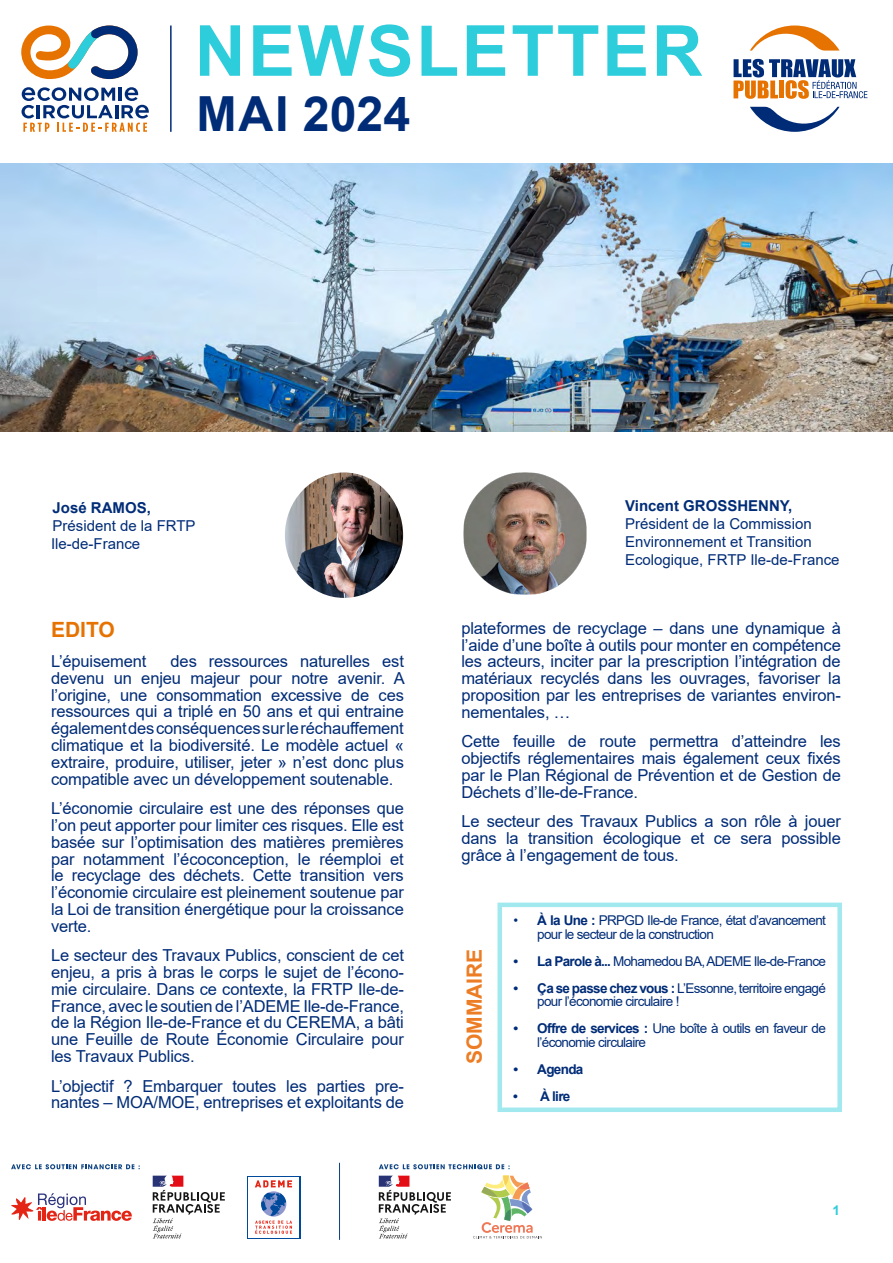
<style>
.page{position:relative;width:893px;height:1263px;background:#fff}
.page>*{position:absolute;margin:0;border:0;box-sizing:border-box;transform-origin:0 0}
.t1{font:700 70.5px "Arial";letter-spacing:.035em;color:#2ecddc}
.t2{font:700 48.45px "Arial";color:#002c77}
.t3{font:700 21px "Arial";color:#ed7d24}
.t4{font:700 21px "Arial";color:#e67200}
.t5{font:16.5px/16.8px "Arial";letter-spacing:-.01em;color:#002c77;text-align:justify}
.t6{font:15px/18px "Arial";color:#002c77}
.t7{font:700 15px "Arial";color:#002c77}
.t8{font:13.5px/13.5px "Arial";letter-spacing:-.05em;color:#002c77}
.t9{font:700 13.5px "Arial";letter-spacing:-.05em;color:#002c77}
.t10{font:700 13.5px "Arial";color:#2ecddc}
.s1{font-weight:700}
</style>
<div class="page">
<img style="left:0;top:164px;width:893px;height:268px">
<img style="left:463px;top:472px;width:123px;height:123px">
<img style="left:285px;top:472px;width:118px;height:126px">
<div style="left:497px;top:902px;width:345px;height:210px;border:4px solid #a1e9ef"></div>
<svg style="left:22px;top:87px;width:127px;height:45px"></svg>
<svg style="left:21px;top:26px;width:117px;height:53px"></svg>
<hr style="left:170px;top:26px;width:2px;height:106px;background:#002c77">
<svg style="left:750px;top:26px;width:89px;height:25px"></svg>
<svg style="left:750px;top:107px;width:89px;height:25px"></svg>
<svg style="left:733px;top:59px;width:134px;height:40px"></svg>
<hr style="left:339px;top:1163px;width:1px;height:77px;background:#0e4382">
<svg style="left:379px;top:1164px;width:131px;height:5px"></svg>
<svg style="left:379px;top:1176px;width:72px;height:62px"></svg>
<svg style="left:473px;top:1176px;width:69px;height:62px"></svg>
<svg style="left:11px;top:1164px;width:129px;height:5px"></svg>
<svg style="left:153px;top:1176px;width:72px;height:62px"></svg>
<svg style="left:247px;top:1176px;width:53px;height:62px"></svg>
<div style="left:248px;top:1177px;width:51px;height:60px;background:#fff"></div>
<svg style="left:255px;top:1180px;width:37px;height:54px"></svg>
<svg style="left:11px;top:1193px;width:121px;height:28px"></svg>
<h1 class="t1" style="left:195px;top:1px;width:509px">NEWSLETTER</h1>
<h2 class="t2" style="left:196px;top:80px;width:215px">MAI 2024</h2>
<p class="t7" style="left:53px;top:497px;width:100px">José RAMOS,</p>
<p class="t6" style="left:51px;top:516px;width:146px">Président de la FRTP<br>Ile-de-France</p>
<p class="t4" style="left:51px;top:615px;width:65px">EDITO</p>
<p class="t5" style="left:51px;top:653px;width:97px">L’épuisement</p>
<p class="t5" style="left:51px;top:653px;width:355px;text-indent:120px">des ressources naturelles est devenu un enjeu majeur pour notre avenir. A l’origine, une consommation excessive de ces ressources qui a triplé en 50 ans et qui entraine également des conséquences sur le réchauffement climatique et la biodiversité. Le modèle actuel « extraire, produire, utiliser, jeter » n’est donc plus compatible avec un développement soutenable.</p>
<p class="t5" style="left:51px;top:800px;width:354px">L’économie circulaire est une des réponses que l’on peut apporter pour limiter ces risques. Elle est basée sur l’optimisation des matières premières par notamment l’écoconception, le réemploi et le recyclage des déchets. Cette transition vers l’économie circulaire est pleinement soutenue par la Loi de transition énergétique pour la croissance verte.</p>
<p class="t5" style="left:51px;top:947px;width:354px">Le secteur des Travaux Publics, conscient de cet enjeu, a pris à bras le corps le sujet de l’écono&shy;mie circulaire. Dans ce contexte, la FRTP Ile-de-France, avec le soutien de l’ADEME Ile-de-France, de la Région Ile-de-France et du CEREMA, a bâti une Feuille de Route Économie Circulaire pour les Travaux Publics.</p>
<p class="t5" style="left:51px;top:1077px;width:354px">L’objectif ? Embarquer toutes les parties pre&shy;nantes – MOA/MOE, entreprises et exploitants de</p>
<p class="t7" style="left:625px;top:495px;width:169px">Vincent GROSSHENNY,</p>
<p class="t6" style="left:625px;top:514px;width:216px">Président de la Commission<br>Environnement et Transition<br>Ecologique, FRTP Ile-de-France</p>
<p class="t5" style="left:461px;top:619px;width:381px">plateformes de recyclage – dans une dynamique à l’aide d’une boîte à outils pour monter en compétence les acteurs, inciter par la prescription l’intégration de matériaux recyclés dans les ouvrages, favoriser la proposition par les entreprises de variantes environ&shy;nementales, …</p>
<p class="t5" style="left:461px;top:733px;width:381px">Cette feuille de route permettra d’atteindre les objectifs réglementaires mais également ceux fixés par le Plan Régional de Prévention et de Gestion de Déchets d’Ile-de-France.</p>
<p class="t5" style="left:461px;top:813px;width:381px">Le secteur des Travaux Publics a son rôle à jouer dans la transition écologique et ce sera possible grâce à l’engagement de tous.</p>
<p class="t3" style="left:460px;top:1064px;width:117px;rotate:-90deg">SOMMAIRE</p>
<p class="t8" style="left:537px;top:914px;width:290px;text-indent:-24px">• <span class="s1">À la Une :</span> PRPGD Ile-de France, état d’avancement pour le secteur de la construction</p>
<p class="t8" style="left:513px;top:954px;width:314px"><span class="s1">• La Parole à...</span> Mohamedou BA, ADEME Ile-de-France</p>
<p class="t8" style="left:537px;top:981px;width:290px;text-indent:-24px"><span class="s1">• Ça se passe chez vous :</span> L’Essonne, territoire engagé pour l’économie circulaire !</p>
<p class="t8" style="left:537px;top:1022px;width:290px;text-indent:-24px"><span class="s1">• Offre de services :</span> Une boîte à outils en faveur de l’économie circulaire</p>
<p class="t9" style="left:513px;top:1059px;width:72px">• Agenda</p>
<p class="t9" style="left:513px;top:1086px;width:59px">• À lire</p>
<p class="t10" style="left:832px;top:1201px;width:9px">1</p>
</div>
